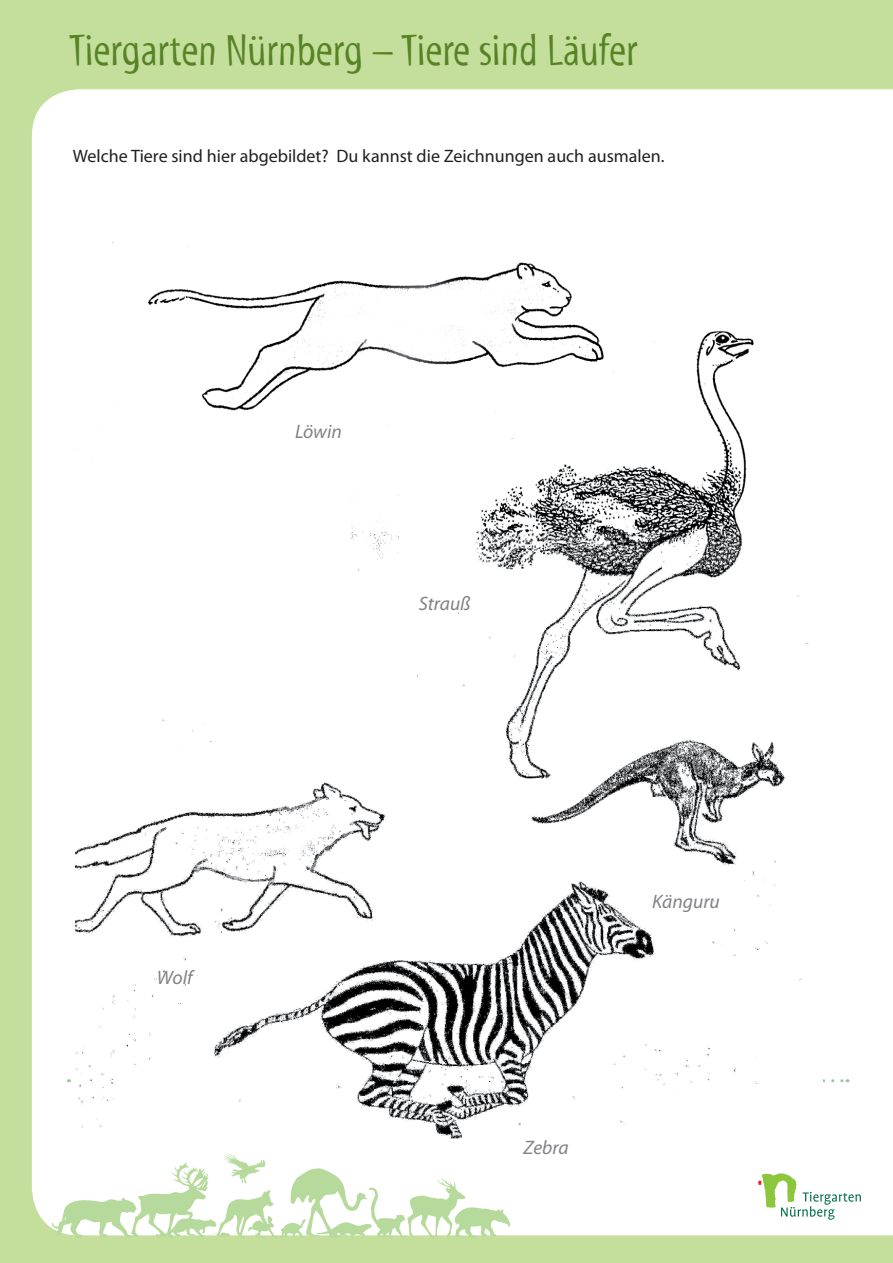
<style>
.page{position:relative;width:893px;height:1263px;background:#c4df9b}
.page>*{position:absolute;margin:0;border:0;box-sizing:border-box;transform-origin:0 0}
.t1{font:45px "Myriad Std Tilt";color:#578326}
.t2{font:italic 19.5px "Myriad Pro";color:#808285}
.t3{font:18px "Myriad Pro";color:#231f20}
</style>
<div class="page">
<div style="left:32px;top:89px;width:861px;height:1146px;background:#fff"></div>
<svg style="left:758px;top:1173px;width:103px;height:47px;background:#ddecd7"></svg>
<svg style="left:52px;top:1153px;width:458px;height:85px"></svg>
<svg style="left:823px;top:1079px;width:25px;height:3px"></svg>
<img style="left:76px;top:227px;width:747px;height:912px">
<div style="left:72px;top:461px;width:243px;height:251px;background:#fff"></div>
<h1 class="t1" style="left:69px;top:26px;width:570px">Tiergarten Nürnberg – Tiere sind Läufer</h1>
<p class="t3" style="left:73px;top:145px;width:593px">Welche Tiere sind hier abgebildet? Du kannst die Zeichnungen auch ausmalen.</p>
<p class="t2" style="left:295px;top:419px;width:48px">Löwin</p>
<p class="t2" style="left:419px;top:591px;width:54px">Strauß</p>
<p class="t2" style="left:157px;top:966px;width:37px">Wolf</p>
<p class="t2" style="left:652px;top:889px;width:69px">Känguru</p>
<p class="t2" style="left:523px;top:1135px;width:47px">Zebra</p>
</div>
